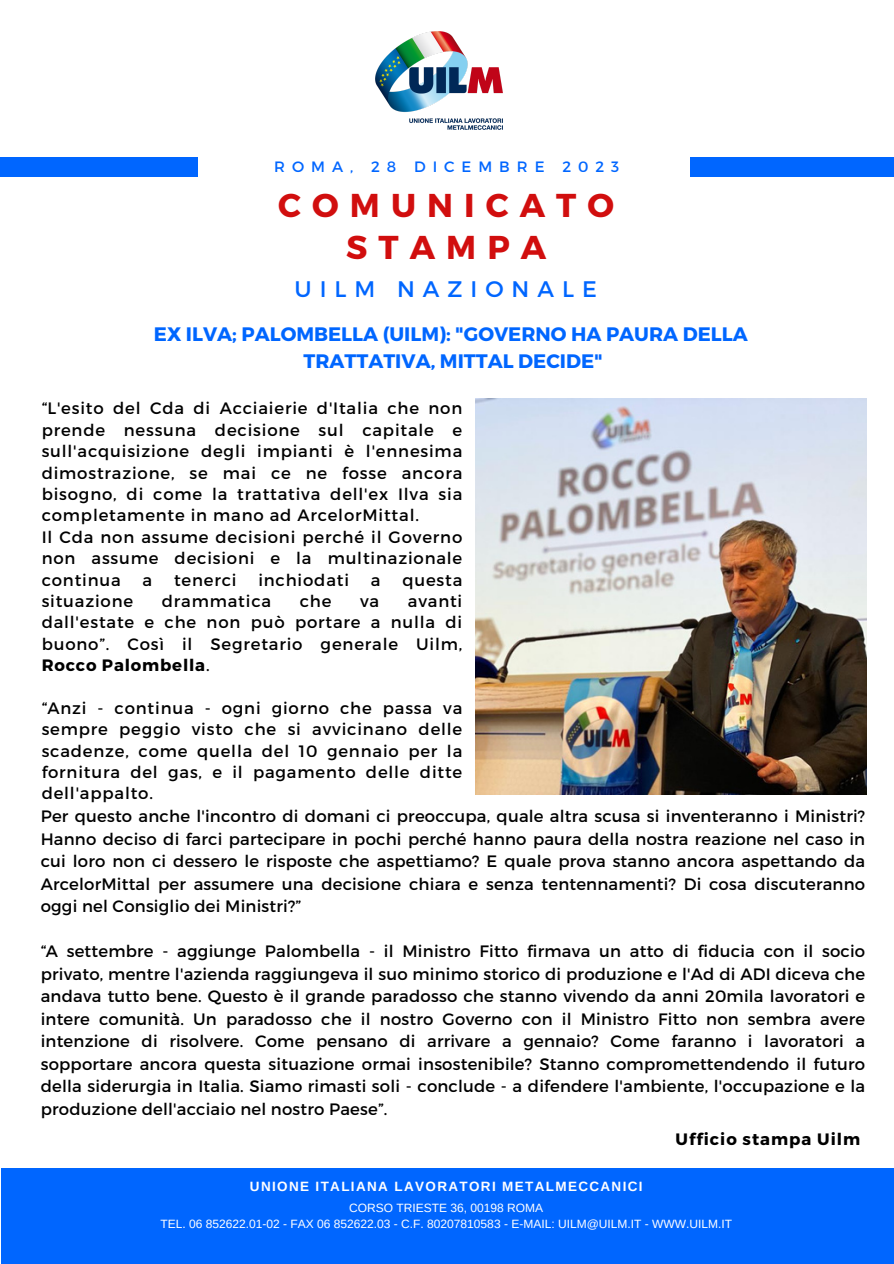
<style>
.page{position:relative;width:894px;height:1264px;background:#fff}
.page>*{position:absolute;margin:0;border:0;box-sizing:border-box;transform-origin:0 0}
.t1{font:700 33px "Montserrat";letter-spacing:.335em;color:#d10e0e}
.t2{font:22.5px "Montserrat";letter-spacing:.355em;color:#06f}
.t3{font:700 19.5px "Montserrat";color:#06f}
.t4{font:16.5px/21.3px "Montserrat";letter-spacing:.05em;color:#000;text-align:justify}
.t5{font:700 16.5px "Montserrat";letter-spacing:.06em;color:#000}
.t6{font:15px "Montserrat";letter-spacing:.465em;color:#06f}
.t7{font:700 13.5px "Arimo";letter-spacing:.1em;color:#fff}
.t8{font:12px "Arimo";color:#fff}
.s1{font-weight:700}
</style>
<div class="page">
<div style="left:0;top:157px;width:197px;height:19px;background:#06f"></div>
<div style="left:690px;top:157px;width:203px;height:19px;background:#06f"></div>
<img style="left:376px;top:31px;width:126px;height:98px">
<img style="left:475px;top:398px;width:390px;height:396px">
<div style="left:1px;top:1167px;width:892px;height:96px;background:#06f"></div>
<p class="t6" style="left:274px;top:156px;width:346px">ROMA, 28 DICEMBRE 2023</p>
<p class="t1" style="left:278px;top:184px;width:337px">COMUNICATO</p>
<p class="t1" style="left:346px;top:225px;width:202px">STAMPA</p>
<p class="t2" style="left:294px;top:275px;width:304px">UILM NAZIONALE</p>
<p class="t3" style="left:154px;top:321px;width:595px">EX ILVA; PALOMBELLA (UILM): "GOVERNO HA PAURA DELLA</p>
<p class="t3" style="left:303px;top:348px;width:301px">TRATTATIVA, MITTAL DECIDE"</p>
<p class="t4" style="left:42px;top:397px;width:422px">“L'esito del Cda di Acciaierie d'Italia che non prende nessuna decisione sul capitale e sull'acquisizione degli impianti è l'ennesima dimostrazione, se mai ce ne fosse ancora bisogno, di come la trattativa dell'ex Ilva sia completamente in mano ad ArcelorMittal.</p>
<p class="t4" style="left:42px;top:525px;width:422px">Il Cda non assume decisioni perché il Governo non assume decisioni e la multinazionale continua</p>
<p class="t4" style="left:142px;top:568px;width:11px">a</p>
<p class="t4" style="left:174px;top:568px;width:64px">tenerci</p>
<p class="t4" style="left:258px;top:568px;width:92px">inchiodati</p>
<p class="t4" style="left:371px;top:568px;width:11px">a</p>
<p class="t4" style="left:402px;top:568px;width:61px">questa</p>
<p class="t4" style="left:42px;top:589px;width:422px;text-indent:366px">avanti dall'estate e che non può portare a nulla di buono”. Così il Segretario generale Uilm, <span class="s1">Rocco Palombella</span>.</p>
<p class="t4" style="left:42px;top:696px;width:422px">“Anzi - continua - ogni giorno che passa va sempre peggio visto che si avvicinano delle scadenze, come quella del 10 gennaio per la fornitura del gas, e il pagamento delle ditte dell'appalto.</p>
<p class="t4" style="left:41px;top:804px;width:825px;line-height:22.5px">Per questo anche l'incontro di domani ci preoccupa, quale altra scusa si inventeranno i Ministri?<br>Hanno deciso di farci partecipare in pochi perché hanno paura della nostra reazione nel caso in cui loro non ci dessero le risposte che aspettiamo? E quale prova stanno ancora aspettando da ArcelorMittal per assumere una decisione chiara e senza tentennamenti? Di cosa discuteranno oggi nel Consiglio dei Ministri?”</p>
<p class="t4" style="left:41px;top:939px;width:825px;line-height:22.5px">“A settembre - aggiunge Palombella - il Ministro Fitto firmava un atto di fiducia con il socio privato, mentre l'azienda raggiungeva il suo minimo storico di produzione e l'Ad di ADI diceva che andava tutto bene. Questo è il grande paradosso che stanno vivendo da anni 20mila lavoratori e intere comunità. Un paradosso che il nostro Governo con il Ministro Fitto non sembra avere intenzione di risolvere. Come pensano di arrivare a gennaio? Come faranno i lavoratori a sopportare ancora questa situazione ormai insostenibile? Stanno compromettendendo il futuro della siderurgia in Italia. Siamo rimasti soli - conclude - a difendere l'ambiente, l'occupazione e la produzione dell'acciaio nel nostro Paese”.</p>
<p class="t4" style="left:42px;top:589px;width:93px">situazione</p>
<p class="t4" style="left:162px;top:589px;width:111px">drammatica</p>
<p class="t4" style="left:300px;top:589px;width:33px">che</p>
<p class="t4" style="left:360px;top:589px;width:21px">va</p>
<p class="t5" style="left:675px;top:1128px;width:186px">Ufficio stampa Uilm</p>
<p class="t7" style="left:250px;top:1179px;width:394px">UNIONE ITALIANA LAVORATORI METALMECCANICI</p>
<p class="t8" style="left:349px;top:1201px;width:195px">CORSO TRIESTE 36, 00198 ROMA</p>
<p class="t8" style="left:160px;top:1216px;width:573px">TEL. 06 852622.01-02 - FAX 06 852622.03 - C.F. 80207810583 - E-MAIL: UILM@UILM.IT - WWW.UILM.IT</p>
</div>
